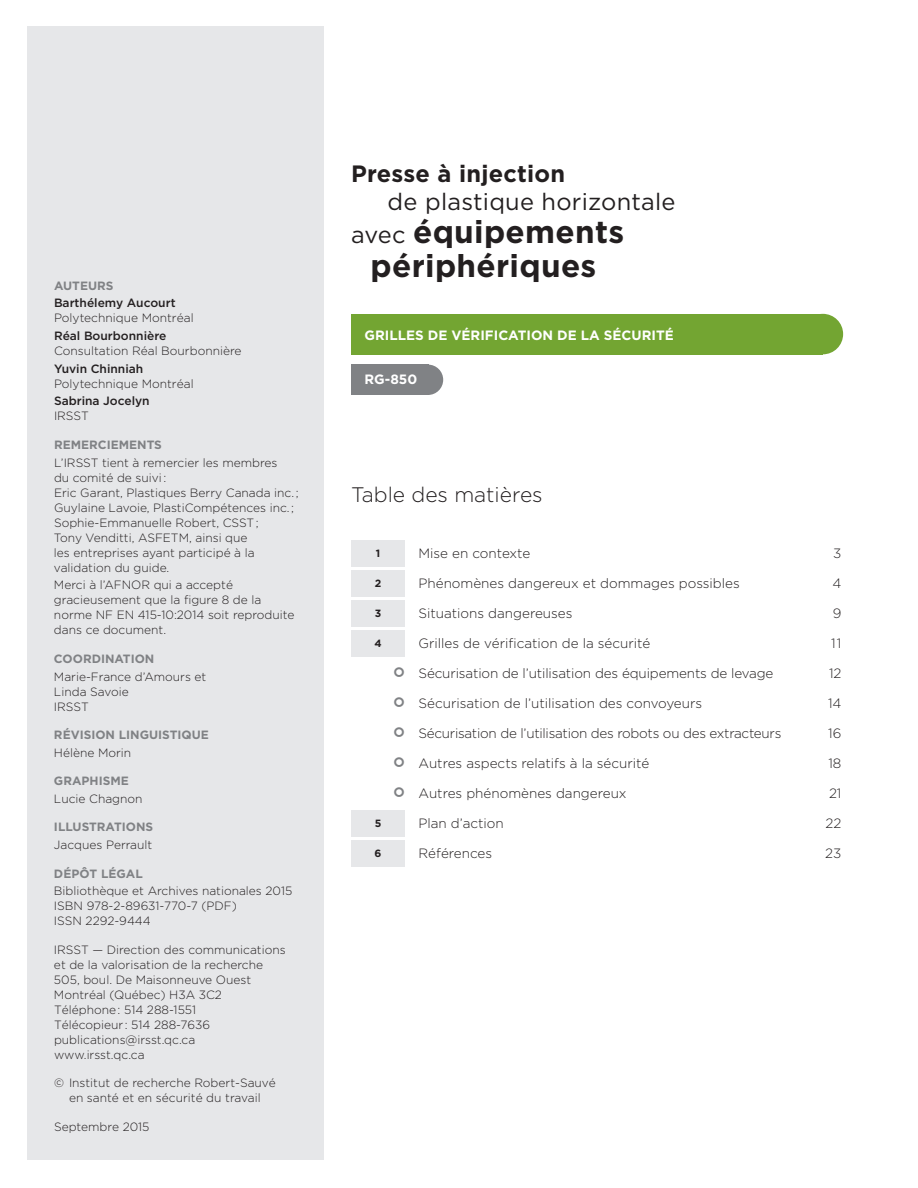
<style>
.page{position:relative;width:918px;height:1188px;background:#fff}
.page>*{position:absolute;margin:0;border:0;box-sizing:border-box;transform-origin:0 0}
.t1{font:700 31.5px/33.8px "Gotham HTF";letter-spacing:.01em;color:#231f20;text-align:center}
.t2{font:23.7px "Gotham HTF";letter-spacing:.01em;color:#231f20}
.t3{font:700 23.7px "Gotham HTF";letter-spacing:.01em;color:#231f20}
.t4{font:300 21px "Gotham HTF";color:#231f20}
.t5{font:300 13.5px "Gotham HTF";color:#231f20}
.t6{font:300 13.5px "Gotham HTF";letter-spacing:-.02em;color:#231f20}
.t7{font:700 13.5px "Gotham HTF";color:#fff}
.t8{font:300 12px/15px "Gotham HTF";color:#231f20}
.t9{font:700 12px "Gotham HTF";color:#808285}
.t10{font:500 12px "Gotham HTF";color:#231f20}
.t11{font:700 10.5px "Gotham HTF";color:#231f20}
.s1{font-weight:400;font-size:23.7px}
</style>
<div class="page">
<div style="left:351px;top:365px;width:77px;height:30px;background:#808285"></div>
<div style="left:413px;top:365px;width:30px;height:30px;background:#808285;border-radius:50%"></div>
<div style="left:351px;top:314px;width:472px;height:40px;background:#73a532"></div>
<div style="left:803px;top:314px;width:40px;height:40px;background:#73a532;border-radius:50%"></div>
<div style="left:351px;top:540px;width:54px;height:27px;background:#e6e7e9"></div>
<div style="left:351px;top:570px;width:54px;height:27px;background:#e6e7e9"></div>
<div style="left:351px;top:600px;width:54px;height:27px;background:#e6e7e9"></div>
<div style="left:351px;top:630px;width:54px;height:27px;background:#e6e7e9"></div>
<div style="left:351px;top:810px;width:54px;height:27px;background:#e6e7e9"></div>
<div style="left:351px;top:840px;width:54px;height:27px;background:#e6e7e9"></div>
<div style="left:27px;top:26px;width:297px;height:1134px;background:#e6e7e9"></div>
<p class="t9" style="left:54px;top:279px;width:61px">AUTEURS</p>
<p class="t10" style="left:54px;top:296px;width:123px">Barthélemy Aucourt</p>
<p class="t8" style="left:54px;top:311px;width:141px">Polytechnique Montréal</p>
<p class="t10" style="left:54px;top:329px;width:114px">Réal Bourbonnière</p>
<p class="t8" style="left:54px;top:343px;width:189px">Consultation Réal Bourbonnière</p>
<p class="t10" style="left:54px;top:362px;width:91px">Yuvin Chinniah</p>
<p class="t8" style="left:54px;top:376px;width:141px">Polytechnique Montréal</p>
<p class="t10" style="left:54px;top:394px;width:97px">Sabrina Jocelyn</p>
<p class="t8" style="left:54px;top:409px;width:36px">IRSST</p>
<p class="t9" style="left:54px;top:438px;width:109px">REMERCIEMENTS</p>
<p class="t8" style="left:54px;top:455px;width:246px">L’IRSST tient à remercier les membres<br>du comité de suivi :<br>Eric Garant, Plastiques Berry Canada inc. ; Guylaine Lavoie, PlastiCompétences inc. ; Sophie-Emmanuelle Robert, CSST;<br>Tony Venditti, ASFETM, ainsi que<br>les entreprises ayant participé à la validation du guide.</p>
<p class="t8" style="left:54px;top:578px;width:242px">Merci à l’AFNOR qui a accepté gracieusement que la figure 8 de la norme NF EN 415-10:2014 soit reproduite dans ce document.</p>
<p class="t9" style="left:54px;top:652px;width:102px">COORDINATION</p>
<p class="t8" style="left:54px;top:669px;width:154px">Marie-France d’Amours et<br>Linda Savoie<br>IRSST</p>
<p class="t9" style="left:54px;top:728px;width:156px">RÉVISION LINGUISTIQUE</p>
<p class="t8" style="left:54px;top:745px;width:79px">Hélène Morin</p>
<p class="t9" style="left:54px;top:774px;width:76px">GRAPHISME</p>
<p class="t8" style="left:54px;top:791px;width:90px">Lucie Chagnon</p>
<p class="t9" style="left:54px;top:820px;width:101px">ILLUSTRATIONS</p>
<p class="t8" style="left:54px;top:837px;width:100px">Jacques Perrault</p>
<p class="t9" style="left:54px;top:867px;width:90px">DÉPÔT LÉGAL</p>
<p class="t8" style="left:54px;top:884px;width:240px">Bibliothèque et Archives nationales 2015<br>ISBN 978-2-89631-770-7 (PDF)<br>ISSN 2292-9444</p>
<p class="t8" style="left:54px;top:942px;width:233px">IRSST — Direction des communications et de la valorisation de la recherche<br>505, boul. De Maisonneuve Ouest<br>Montréal (Québec) H3A 3C2<br>Téléphone: 514 288-1551<br>Télécopieur : 514 288-7636 publications@irsst.qc.ca www.irsst.qc.ca</p>
<p class="t8" style="left:54px;top:1076px;width:223px;text-align:center">© Institut de recherche Robert-Sauvé en santé et en sécurité du travail</p>
<p class="t8" style="left:54px;top:1119px;width:97px">Septembre 2015</p>
<h2 class="t3" style="left:351px;top:160px;width:216px">Presse à injection</h2>
<h2 class="t2" style="left:388px;top:189px;width:289px">de plastique horizontale</h2>
<h1 class="t1" style="left:351px;top:214px;width:275px"><span class="s1">avec</span> équipements périphériques</h1>
<p class="t7" style="left:364px;top:327px;width:311px">GRILLES DE VÉRIFICATION DE LA SÉCURITÉ</p>
<p class="t7" style="left:364px;top:371px;width:54px">RG-850</p>
<h3 class="t4" style="left:351px;top:483px;width:193px">Table des matières</h3>
<p class="t11" style="left:376px;top:547px;width:6px">1</p>
<p class="t5" style="left:418px;top:546px;width:113px">Mise en contexte</p>
<p class="t5" style="left:833px;top:546px;width:10px">3</p>
<p class="t11" style="left:375px;top:577px;width:8px">2</p>
<p class="t5" style="left:418px;top:576px;width:323px">Phénomènes dangereux et dommages possibles</p>
<p class="t5" style="left:833px;top:576px;width:10px">4</p>
<p class="t11" style="left:375px;top:607px;width:8px">3</p>
<p class="t5" style="left:418px;top:606px;width:156px">Situations dangereuses</p>
<p class="t5" style="left:833px;top:606px;width:10px">9</p>
<p class="t11" style="left:374px;top:637px;width:9px">4</p>
<p class="t5" style="left:418px;top:636px;width:234px">Grilles de vérification de la sécurité</p>
<p class="t5" style="left:831px;top:636px;width:12px">11</p>
<p class="t5" style="left:418px;top:666px;width:357px">Sécurisation de l’utilisation des équipements de levage</p>
<p class="t5" style="left:829px;top:666px;width:14px">12</p>
<p class="t5" style="left:418px;top:696px;width:285px">Sécurisation de l’utilisation des convoyeurs</p>
<p class="t5" style="left:828px;top:696px;width:15px">14</p>
<p class="t6" style="left:418px;top:726px;width:364px">Sécurisation de l’utilisation des robots ou des extracteurs</p>
<p class="t5" style="left:828px;top:726px;width:15px">16</p>
<p class="t5" style="left:418px;top:756px;width:233px">Autres aspects relatifs à la sécurité</p>
<p class="t5" style="left:828px;top:756px;width:15px">18</p>
<p class="t5" style="left:418px;top:786px;width:210px">Autres phénomènes dangereux</p>
<p class="t5" style="left:829px;top:786px;width:14px">21</p>
<p class="t11" style="left:375px;top:817px;width:8px">5</p>
<p class="t5" style="left:418px;top:816px;width:87px">Plan d’action</p>
<p class="t5" style="left:826px;top:816px;width:17px">22</p>
<p class="t11" style="left:375px;top:847px;width:8px">6</p>
<p class="t5" style="left:418px;top:846px;width:75px">Références</p>
<p class="t5" style="left:825px;top:846px;width:18px">23</p>
</div>
